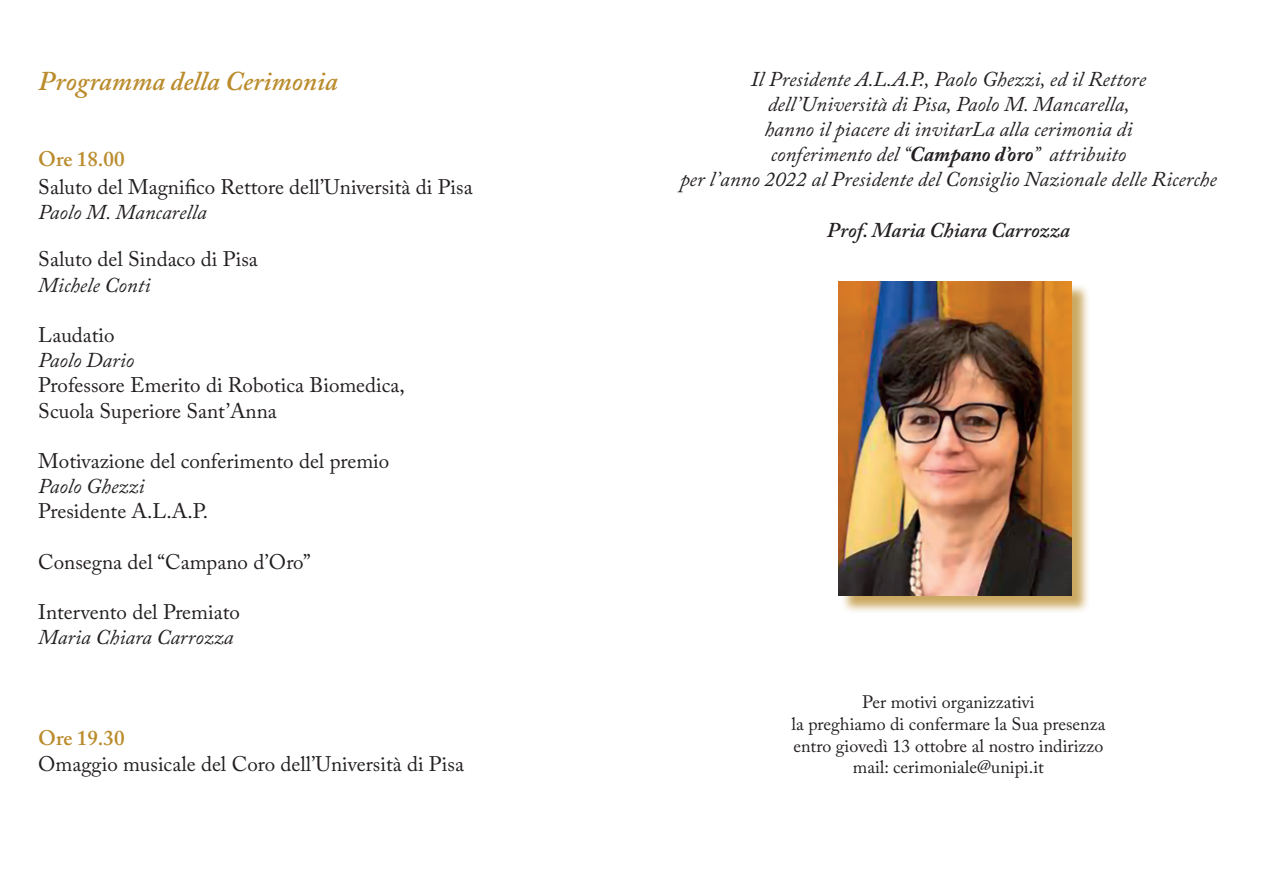
<style>
.page{position:relative;width:1263px;height:893px;background:#fff}
.page>*{position:absolute;margin:0;border:0;box-sizing:border-box;transform-origin:0 0}
.t1{font:italic 600 27px "Adobe Caslon Pro";color:#ba8c2d}
.t2{font:italic 21px/25.2px "Adobe Caslon Pro";color:#231f20;text-align:center}
.t3{font:21px/25.2px "Adobe Caslon Pro";color:#231f20}
.t4{font:italic 600 21px "Adobe Caslon Pro";color:#231f20}
.t5{font:600 21px "Adobe Caslon Pro";color:#ba8c2d}
.t6{font:18px/21.6px "Adobe Caslon Pro";color:#231f20;text-align:center}
.s1{font-weight:700}
</style>
<div class="page">
<div style="left:840px;top:283px;width:251px;height:331px;background:#ba8c2d;opacity:.75"></div>
<img style="left:838px;top:281px;width:233px;height:314px">
<p class="t1" style="left:38px;top:65px;width:301px">Programma della Cerimonia</p>
<p class="t5" style="left:38px;top:146px;width:88px">Ore 18.00</p>
<p class="t3" style="left:38px;top:174px;width:436px">Saluto del Magnifico Rettore dell’Università di Pisa</p>
<p class="t2" style="left:38px;top:199px;width:170px">Paolo M. Mancarella</p>
<p class="t3" style="left:38px;top:247px;width:221px">Saluto del Sindaco di Pisa</p>
<p class="t2" style="left:38px;top:272px;width:114px">Michele Conti</p>
<p class="t3" style="left:38px;top:322px;width:78px">Laudatio</p>
<p class="t2" style="left:38px;top:347px;width:97px">Paolo Dario</p>
<p class="t3" style="left:38px;top:373px;width:368px">Professore Emerito di Robotica Biomedica,<br>Scuola Superiore Sant’Anna</p>
<p class="t3" style="left:38px;top:448px;width:353px">Motivazione del conferimento del premio</p>
<p class="t2" style="left:38px;top:473px;width:108px">Paolo Ghezzi</p>
<p class="t3" style="left:38px;top:499px;width:171px">Presidente A.L.A.P.</p>
<p class="t3" style="left:38px;top:549px;width:274px">Consegna del “Campano d’Oro”</p>
<p class="t3" style="left:38px;top:599px;width:203px">Intervento del Premiato</p>
<p class="t2" style="left:38px;top:625px;width:197px">Maria Chiara Carrozza</p>
<p class="t5" style="left:38px;top:726px;width:88px">Ore 19.30</p>
<p class="t3" style="left:38px;top:751px;width:427px">Omaggio musicale del Coro dell’Università di Pisa</p>
<p class="t2" style="left:680px;top:66px;width:538px">Il Presidente A.L.A.P., Paolo Ghezzi, ed il Rettore<br>dell’Università di Pisa, Paolo M. Mancarella,<br>hanno il piacere di invitarLa alla cerimonia di<br>conferimento del “<span class="s1">Campano d’oro</span>” attribuito<br>per l’anno 2022 al Presidente del Consiglio Nazionale delle Ricerche</p>
<p class="t4" style="left:827px;top:217px;width:245px">Prof. Maria Chiara Carrozza</p>
<p class="t6" style="left:791px;top:691px;width:315px">Per motivi organizzativi<br>la preghiamo di confermare la Sua presenza entro giovedì 13 ottobre al nostro indirizzo mail: cerimoniale@unipi.it</p>
</div>
